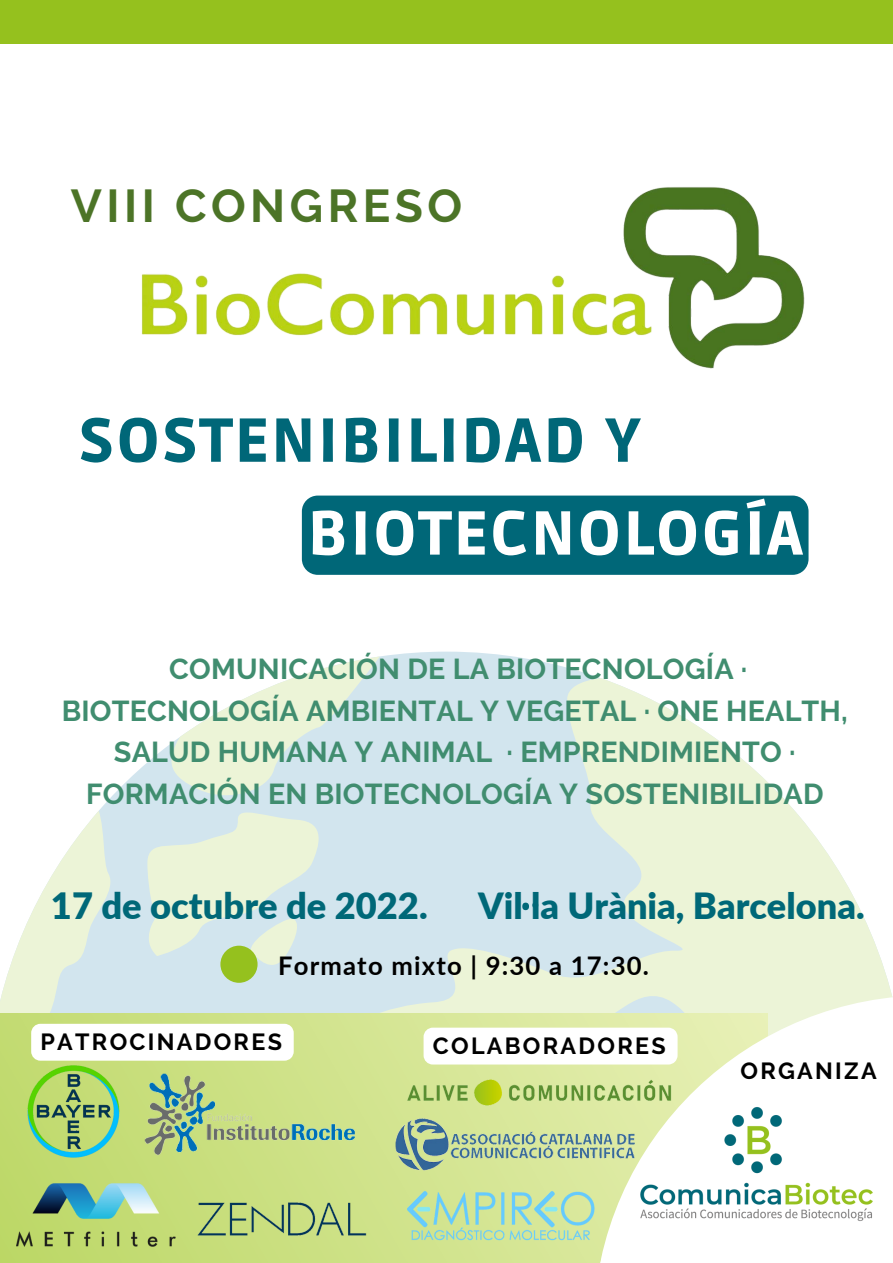
<style>
.page{position:relative;width:893px;height:1263px;background:#fff}
.page>*{position:absolute;margin:0;border:0;box-sizing:border-box;transform-origin:0 0}
.t1{font:900 61.65px "Ruda";letter-spacing:.045em;color:#006778}
.t2{font:900 61.65px "Ruda";letter-spacing:.045em;color:#fff}
.t3{font:700 45.97px "Raleway";letter-spacing:.1em;color:#4c7427}
.t4{font:900 36.22px "Lato";color:#006878}
.t5{font:900 36.08px "Lato";color:#006878}
.t6{font:900 32.85px "Lato";color:#006878}
.t7{font:700 28.72px/41.6px "Raleway";letter-spacing:.005em;color:#408d6f;text-align:center}
.t8{font:700 25.65px "Lato";letter-spacing:.045em;color:#000}
.t9{font:700 23.33px "Raleway";letter-spacing:.1em;color:#000}
.s1{font-family:"Open Sans";font-weight:400;font-size:57px}
</style>
<div class="page">
<svg style="left:380px;top:652px;width:220px;height:26px;fill:#d2e5ee"></svg>
<svg style="left:380px;top:678px;width:496px;height:336px"></svg>
<svg style="left:0;top:1014px;width:597px;height:249px;background:#cfe28a"></svg>
<svg style="left:597px;top:946px;width:296px;height:317px"></svg>
<div style="left:0;top:0;width:893px;height:43px;background:#95c11e"></div>
<img style="left:620px;top:1098px;width:273px;height:132px">
<img style="left:147px;top:1075px;width:213px;height:85px">
<img style="left:181px;top:1179px;width:203px;height:81px">
<img style="left:0;top:1075px;width:147px;height:91px">
<img style="left:407px;top:1186px;width:190px;height:57px">
<img style="left:404px;top:1071px;width:272px;height:36px">
<img style="left:394px;top:1118px;width:244px;height:52px">
<img style="left:16px;top:1183px;width:160px;height:63px">
<svg style="left:0;top:656px;width:380px;height:419px"></svg>
<svg style="left:423px;top:1028px;width:254px;height:36px"></svg>
<img style="left:141px;top:187px;width:664px;height:182px">
<div style="left:302px;top:496px;width:506px;height:79px;background:#006778"></div>
<h2 class="t3" style="left:71px;top:179px;width:393px">VIII CONGRESO</h2>
<h1 class="t1" style="left:79px;top:405px;width:563px">SOSTENIBILIDAD Y</h1>
<h1 class="t2" style="left:308px;top:498px;width:496px">BIOTECNOLOGÍA</h1>
<p class="t7" style="left:62px;top:648px;width:787px">COMUNICACIÓN DE LA BIOTECNOLOGÍA · BIOTECNOLOGÍA AMBIENTAL Y VEGETAL · ONE HEALTH, SALUD HUMANA Y ANIMAL · EMPRENDIMIENTO · FORMACIÓN EN BIOTECNOLOGÍA Y SOSTENIBILIDAD</p>
<p class="t4" style="left:51px;top:883px;width:378px">17 de octubre de 2022.</p>
<p class="t5" style="left:478px;top:883px;width:388px">Vil la Urània, Barcelona.</p>
<p class="t6" style="left:518px;top:876px;width:23px">.<span class="s1">·</span></p>
<p class="t8" style="left:278px;top:949px;width:372px">Formato mixto | 9:30 a 17:30.</p>
<p class="t9" style="left:40px;top:1028px;width:243px">PATROCINADORES</p>
<p class="t9" style="left:433px;top:1032px;width:234px">COLABORADORES</p>
<p class="t9" style="left:740px;top:1057px;width:138px">ORGANIZA</p>
</div>
